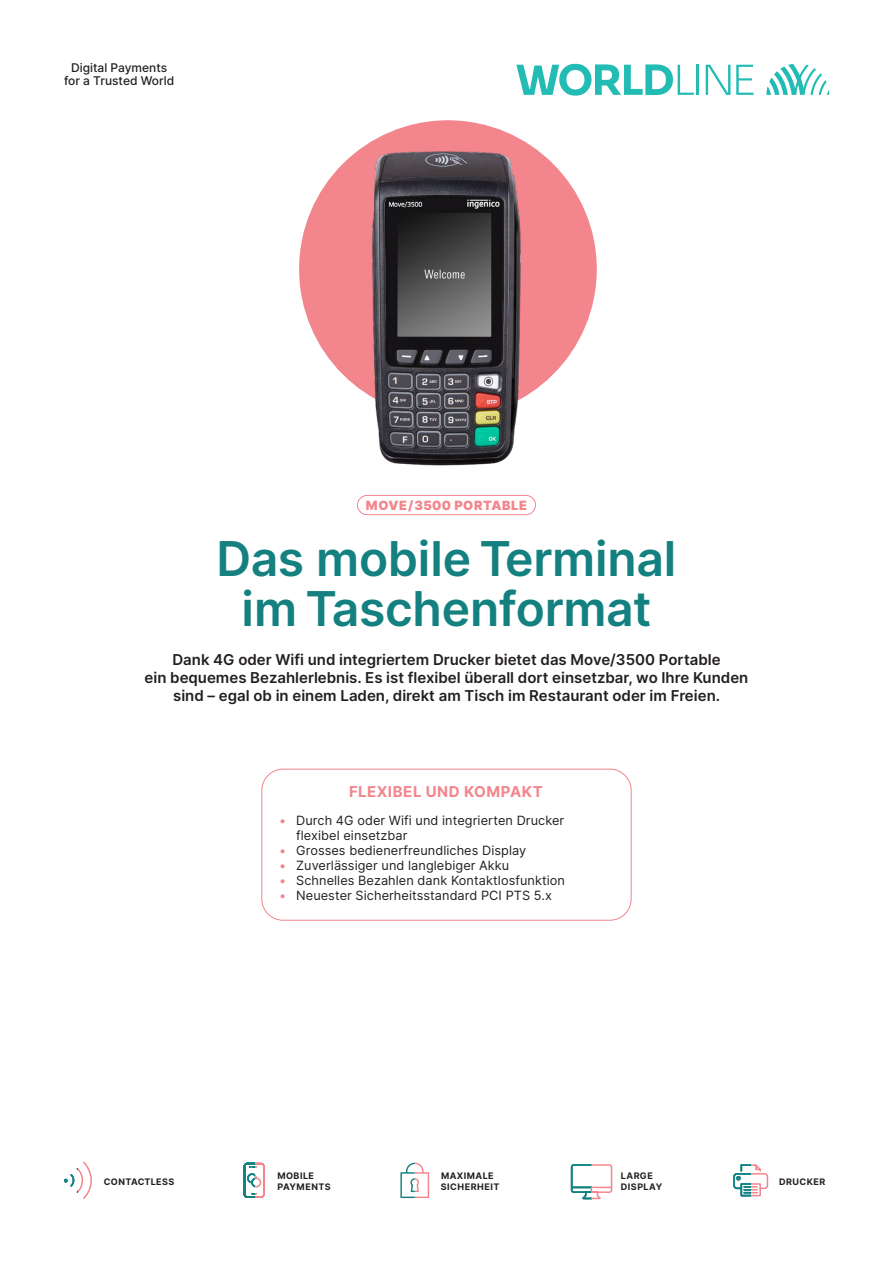
<style>
.page{position:relative;width:893px;height:1263px;background:#fff}
.page>*{position:absolute;margin:0;border:0;box-sizing:border-box;transform-origin:0 0}
.t1{font:600 48px/49.5px "Inter";letter-spacing:-.005em;color:#148080;text-align:center}
.t2{font:600 15px/18px "Inter";color:#231f20;text-align:center}
.t3{font:700 15px "Inter";letter-spacing:.035em;color:#f3858d}
.t4{font:12.75px/15px "Inter";letter-spacing:.005em;color:#231f20}
.t5{font:900 12.75px "Inter";letter-spacing:.04em;color:#f3858d}
.t6{font:500 12px/12.8px "Inter";color:#231f20;text-align:center}
.t7{font:700 9px/10.5px "Inter";letter-spacing:.05em;color:#231f20}
.s1{color:#f3858d}
</style>
<div class="page">
<div style="left:299px;top:120px;width:298px;height:298px;background:#f3858d;border-radius:50%"></div>
<svg style="left:766px;top:64px;width:63px;height:31px"></svg>
<hr style="left:697px;top:65px;width:2px;height:30px;background:#22bcb5">
<svg style="left:736px;top:65px;width:17px;height:30px"></svg>
<svg style="left:706px;top:65px;width:24px;height:30px"></svg>
<svg style="left:516px;top:64px;width:178px;height:32px"></svg>
<div style="left:261px;top:769px;width:370px;height:151px;border:1px solid #f3858d;border-radius:21px"></div>
<div style="left:357px;top:495px;width:179px;height:20px;border:1px solid #f3858d;border-radius:10px"></div>
<svg style="left:64px;top:1161px;width:28px;height:38px"></svg>
<svg style="left:244px;top:1163px;width:21px;height:35px"></svg>
<svg style="left:400px;top:1163px;width:29px;height:35px"></svg>
<svg style="left:733px;top:1164px;width:35px;height:32px"></svg>
<img style="left:370px;top:151px;width:153px;height:315px">
<svg style="left:571px;top:1164px;width:41px;height:35px"></svg>
<p class="t6" style="left:64px;top:61px;width:112px">Digital Payments for a Trusted World</p>
<p class="t5" style="left:366px;top:496px;width:163px">MOVE / 3500 PORTABLE</p>
<h1 class="t1" style="left:216px;top:533px;width:461px">Das mobile Terminal im Taschenformat</h1>
<p class="t2" style="left:145px;top:650px;width:605px">Dank 4G oder Wifi und integriertem Drucker bietet das Move/3500 Portable<br>ein bequemes Bezahlerlebnis. Es ist flexibel überall dort einsetzbar, wo Ihre Kunden sind – egal ob in einem Laden, direkt am Tisch im Restaurant oder im Freien.</p>
<p class="t3" style="left:349px;top:780px;width:195px">FLEXIBEL UND KOMPAKT</p>
<p class="t4" style="left:296px;top:813px;width:270px;text-indent:-17px"><span class="s1">•</span> Durch 4G oder Wifi und integrierten Drucker flexibel einsetzbar</p>
<p class="t4" style="left:279px;top:843px;width:249px"><span class="s1">•</span> Grosses bedienerfreundliches Display</p>
<p class="t4" style="left:279px;top:858px;width:232px"><span class="s1">•</span> Zuverlässiger und langlebiger Akku</p>
<p class="t4" style="left:279px;top:873px;width:287px"><span class="s1">•</span> Schnelles Bezahlen dank Kontaktlosfunktion</p>
<p class="t4" style="left:279px;top:888px;width:274px"><span class="s1">•</span> Neuester Sicherheitsstandard PCI PTS 5.x</p>
<p class="t7" style="left:104px;top:1176px;width:72px">CONTACTLESS</p>
<p class="t7" style="left:277px;top:1171px;width:55px">MOBILE<br>PAYMENTS</p>
<p class="t7" style="left:441px;top:1171px;width:60px">MAXIMALE<br>SICHERHEIT</p>
<p class="t7" style="left:779px;top:1176px;width:48px">DRUCKER</p>
<p class="t7" style="left:621px;top:1171px;width:43px">LARGE<br>DISPLAY</p>
</div>
